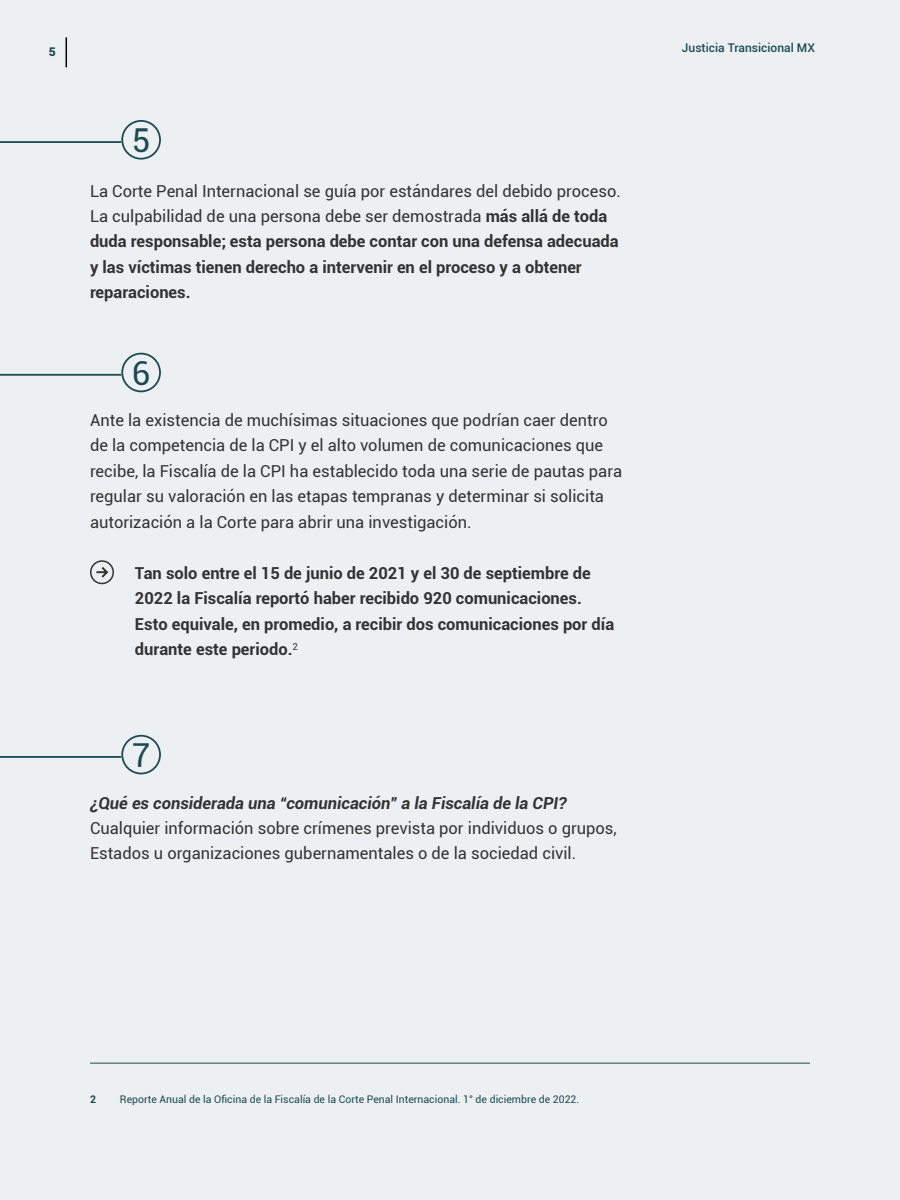
<style>
.page{position:relative;width:900px;height:1200px;background:#ecf0f2}
.page>*{position:absolute;margin:0;border:0;box-sizing:border-box;transform-origin:0 0}
.t1{font:33px "Roboto";color:#1d4a52}
.t2{font:700 16.5px/25.5px "Roboto";color:#333232}
.t3{font:16.5px/25.5px "Roboto";color:#333232}
.t4{font:italic 700 16.5px "Roboto";color:#333232}
.t5{font:500 12px "Roboto";color:#1d4a52}
.t6{font:900 12px "Roboto";color:#1d4a52}
.t7{font:10.5px "Roboto";color:#1d4a52}
.t8{font:700 10.5px "Roboto";color:#1d4a52}
.s1{font-weight:400}
</style>
<div class="page">
<hr style="left:66px;top:37px;width:1px;height:30px;background:#000">
<hr style="left:90px;top:1063px;width:720px;height:1px;background:#1d4a52">
<div style="left:121px;top:353px;width:40px;height:39px;border:2px solid #1d4a52;border-radius:50%"></div>
<hr style="left:0;top:374px;width:121px;height:2px;background:#1d4a52">
<div style="left:121px;top:735px;width:40px;height:39px;border:2px solid #1d4a52;border-radius:50%"></div>
<hr style="left:0;top:756px;width:121px;height:2px;background:#1d4a52">
<div style="left:90px;top:560px;width:24px;height:24px;border:2px solid #333232;border-radius:50%"></div>
<svg style="left:96px;top:567px;width:13px;height:11px"></svg>
<div style="left:121px;top:120px;width:40px;height:40px;border:2px solid #1d4a52;border-radius:50%"></div>
<hr style="left:0;top:141px;width:121px;height:2px;background:#1d4a52">
<p class="t6" style="left:49px;top:43px;width:8px">5</p>
<p class="t5" style="left:682px;top:40px;width:135px">Justicia Transicional MX</p>
<h1 class="t1" style="left:132px;top:117px;width:20px">5</h1>
<p class="t2" style="left:90px;top:177px;width:532px"><span class="s1">La Corte Penal Internacional se guía por estándares del debido proceso.<br>La culpabilidad de una persona debe ser demostrada</span> más allá de toda duda responsable; esta persona debe contar con una defensa adecuada y las víctimas tienen derecho a intervenir en el proceso y a obtener reparaciones.</p>
<h1 class="t1" style="left:132px;top:350px;width:20px">6</h1>
<p class="t3" style="left:90px;top:407px;width:534px">Ante la existencia de muchísimas situaciones que podrían caer dentro de la competencia de la CPI y el alto volumen de comunicaciones que recibe, la Fiscalía de la CPI ha establecido toda una serie de pautas para regular su valoración en las etapas tempranas y determinar si solicita autorización a la Corte para abrir una investigación.</p>
<p class="t2" style="left:135px;top:560px;width:481px">Tan solo entre el 15 de junio de 2021 y el 30 de septiembre de 2022 la Fiscalía reportó haber recibido 920 comunicaciones.<br>Esto equivale, en promedio, a recibir dos comunicaciones por día durante este periodo.<sup>2</sup></p>
<h1 class="t1" style="left:132px;top:732px;width:20px">7</h1>
<p class="t4" style="left:90px;top:791px;width:478px">¿Qué es considerada una “comunicación” a la Fiscalía de la CPI?</p>
<p class="t3" style="left:90px;top:815px;width:528px">Cualquier información sobre crímenes prevista por individuos o grupos,<br>Estados u organizaciones gubernamentales o de la sociedad civil.</p>
<p class="t8" style="left:90px;top:1091px;width:8px">2</p>
<p class="t7" style="left:120px;top:1091px;width:461px">Reporte Anual de la Oficina de la Fiscalía de la Corte Penal Internacional. 1° de diciembre de 2022.</p>
</div>
